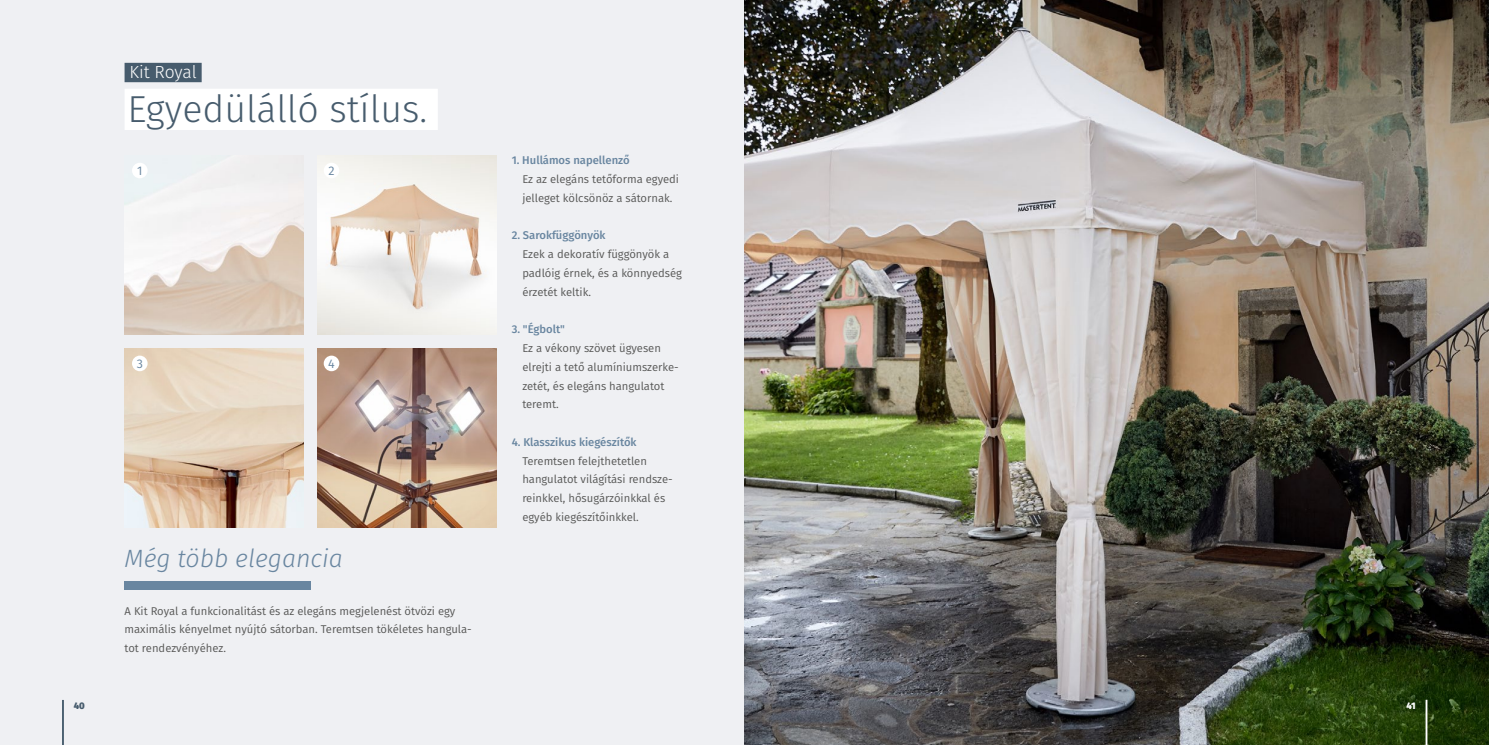
<style>
.page{position:relative;width:1489px;height:745px;background:#fff}
.page>*{position:absolute;margin:0;border:0;box-sizing:border-box;transform-origin:0 0}
.t1{font:300 37.5px "Fira Sans";color:#475c6d}
.t2{font:italic 300 25px "Fira Sans";color:#6986a0}
.t3{font:300 17.5px "Fira Sans";letter-spacing:-.005em;color:#fff}
.t4{font:12.5px "Fira Sans";color:#6986a0}
.t5{font:11.25px/18.8px "Fira Sans";color:#575756}
.t6{font:500 11.25px "Fira Sans";color:#6986a0}
.t7{font:900 9.38px "Fira Sans";color:#475c6d}
.t8{font:900 9.38px "Fira Sans";color:#fff}
</style>
<div class="page">
<div style="left:0;top:0;width:1488px;height:744px;background:#eff0f3"></div>
<hr style="left:62px;top:699px;width:2px;height:45px;background:#475c6d">
<img style="left:745px;top:0;width:743px;height:744px">
<img style="left:124px;top:201px;width:180px;height:133px">
<img style="left:317px;top:155px;width:180px;height:179px">
<img style="left:124px;top:348px;width:180px;height:179px">
<img style="left:317px;top:348px;width:180px;height:179px">
<div style="left:132px;top:163px;width:16px;height:15px;background:#fff;border-radius:50%"></div>
<div style="left:324px;top:163px;width:15px;height:15px;background:#fff;border-radius:50%"></div>
<div style="left:132px;top:355px;width:16px;height:16px;background:#fff;border-radius:50%"></div>
<div style="left:324px;top:355px;width:15px;height:16px;background:#fff;border-radius:50%"></div>
<div style="left:124px;top:63px;width:78px;height:19px;background:#475c6d"></div>
<div style="left:124px;top:89px;width:314px;height:41px;background:#fff"></div>
<div style="left:124px;top:580px;width:186px;height:9px;background:#6986a0"></div>
<hr style="left:1425px;top:699px;width:2px;height:45px;background:#fff">
<h3 class="t3" style="left:129px;top:60px;width:69px">Kit Royal</h3>
<h1 class="t1" style="left:127px;top:82px;width:301px">Egyedülálló stílus.</h1>
<p class="t4" style="left:137px;top:161px;width:7px">1</p>
<p class="t4" style="left:328px;top:161px;width:8px">2</p>
<p class="t4" style="left:137px;top:354px;width:8px">3</p>
<p class="t4" style="left:328px;top:354px;width:8px">4</p>
<p class="t7" style="left:74px;top:696px;width:13px">40</p>
<h2 class="t2" style="left:124px;top:540px;width:220px">Még több elegancia</h2>
<p class="t5" style="left:124px;top:600px;width:348px">A Kit Royal a funkcionalitást és az elegáns megjelenést ötvözi egy maximális kényelmet nyújtó sátorban. Teremtsen tökéletes hangula&shy;tot rendezvényéhez.</p>
<p class="t6" style="left:511px;top:151px;width:120px">1. Hullámos napellenző</p>
<p class="t5" style="left:522px;top:169px;width:158px">Ez az elegáns tetőforma egyedi jelleget kölcsönöz a sátornak.</p>
<p class="t6" style="left:511px;top:226px;width:95px">2. Sarokfüggönyök</p>
<p class="t5" style="left:522px;top:244px;width:161px">Ezek a dekoratív függönyök a padlóig érnek, és a könnyedség érzetét keltik.</p>
<p class="t6" style="left:511px;top:320px;width:55px">3. "Égbolt"</p>
<p class="t5" style="left:522px;top:338px;width:158px">Ez a vékony szövet ügyesen elrejti a tető alumíniumszerke&shy;zetét, és elegáns hangulatot teremt.</p>
<p class="t6" style="left:511px;top:432px;width:126px">4. Klasszikus kiegészítők</p>
<p class="t5" style="left:522px;top:451px;width:152px">Teremtsen felejthetetlen hangulatot világítási rendsze&shy;reinkkel, hősugárzóinkkal és egyéb kiegészítőinkkel.</p>
<p class="t8" style="left:1406px;top:696px;width:11px">41</p>
</div>
